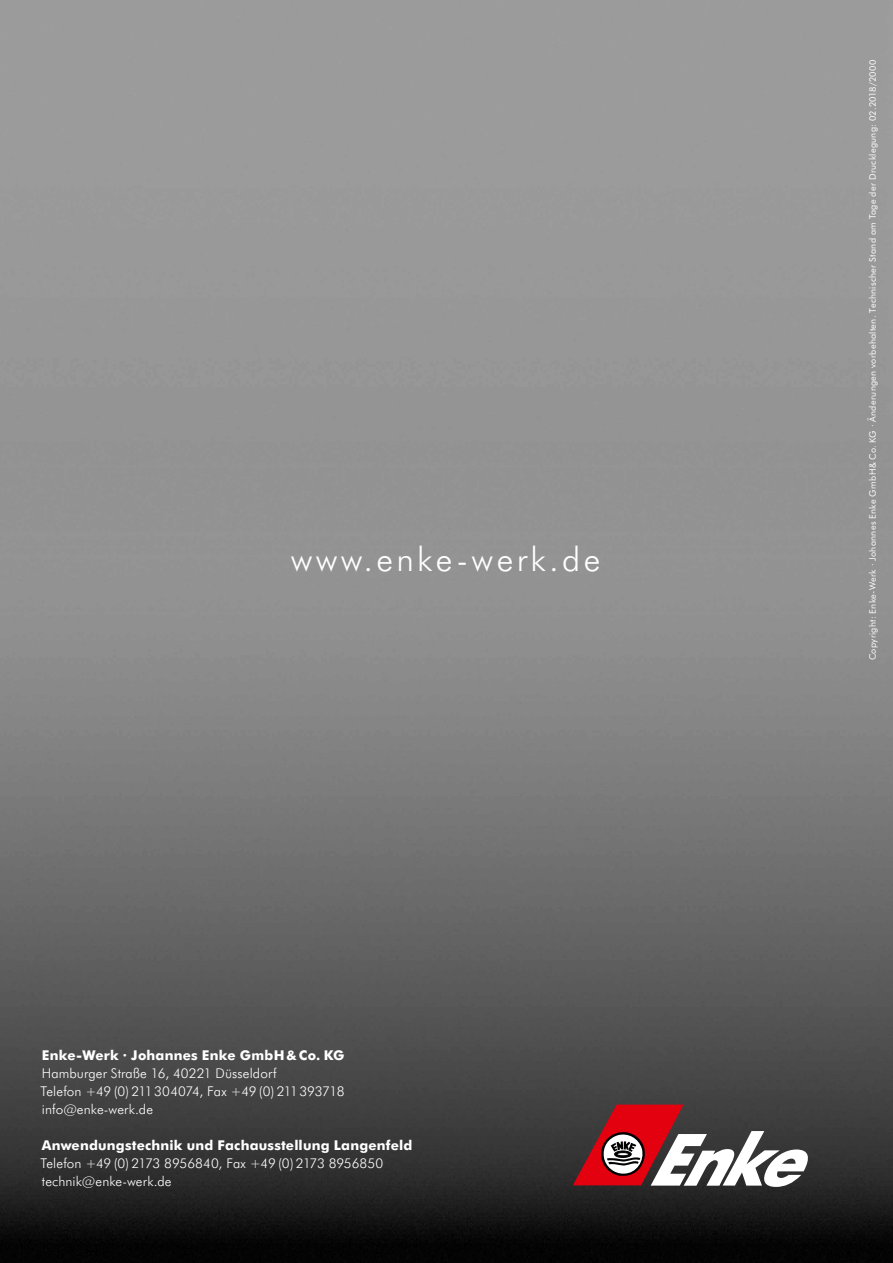
<style>
.page{position:relative;width:893px;height:1263px;background:#fff}
.page>*{position:absolute;margin:0;border:0;box-sizing:border-box;transform-origin:0 0}
.t1{font:300 33.6px "Futura BT";letter-spacing:.1em;color:#fff}
.t2{font:300 13.5px/18px "Futura BT";letter-spacing:.005em;color:#fff}
.t3{font:700 13.5px "Futura BT";letter-spacing:.015em;color:#fff}
.t4{font:9px "Futura BT";letter-spacing:.035em;color:#fff}
</style>
<div class="page">
<img style="left:0;top:0;width:893px;height:1263px">
<svg style="left:573px;top:1104px;width:235px;height:83px"></svg>
<h1 class="t1" style="left:291px;top:539px;width:311px">www.enke-werk.de</h1>
<p class="t3" style="left:42px;top:1046px;width:304px">Enke-Werk · Johannes Enke GmbH&amp;Co. KG</p>
<p class="t2" style="left:40px;top:1064px;width:306px">Hamburger Straße 16, 40221 Düsseldorf<br>Telefon +49 (0) 211304074, Fax +49 (0) 211393718 info@enke-werk.de</p>
<p class="t3" style="left:42px;top:1136px;width:372px">Anwendungstechnik und Fachausstellung Langenfeld</p>
<p class="t2" style="left:40px;top:1154px;width:344px">Telefon +49 (0) 2173 8956840, Fax +49 (0) 2173 8956850 technik@enke-werk.de</p>
<p class="t4" style="left:867px;top:660px;width:602px;rotate:-90deg">Copyright: Enke-Werk · Johannes Enke GmbH &amp; Co. KG · Änderungen vorbehalten. Technischer Stand am Tage der Drucklegung: 02.2018/2000</p>
</div>
